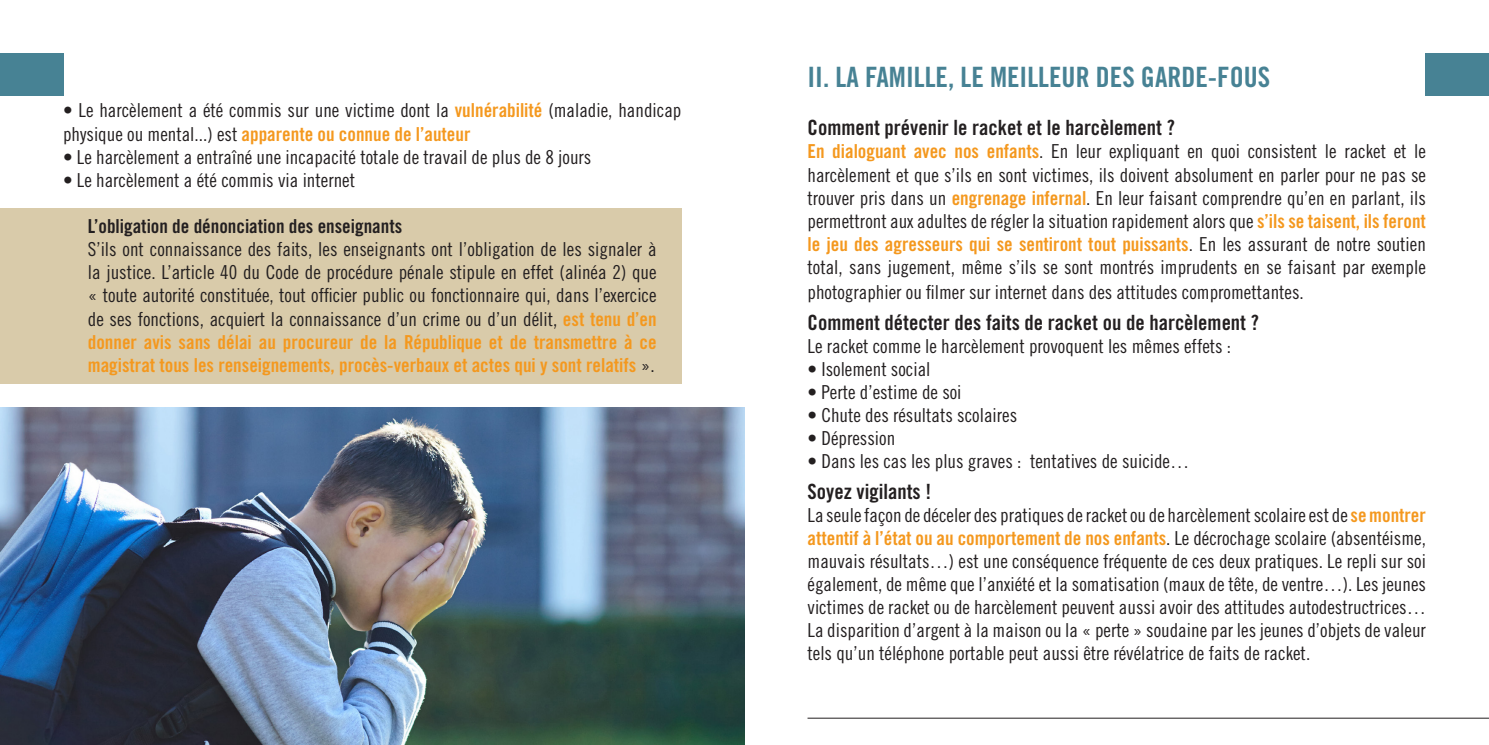
<style>
.page{position:relative;width:1489px;height:745px;background:#fff}
.page>*{position:absolute;margin:0;border:0;box-sizing:border-box;transform-origin:0 0}
.t1{font:28px "Trade Gothic Bold Cond Twenty";color:#478294}
.t2{font:21px "Trade Gothic Bold Cond Twenty";color:#231f20}
.t3{font:19.25px/23.1px "Trade Gothic Cond Eighteen";color:#231f20;text-align:justify}
.t4{font:19.25px "Trade Gothic Bold Cond Twenty";color:#231f20}
.s1{font-family:"Trade Gothic Bold Cond Twenty";color:#f4981e}
</style>
<div class="page">
<div style="left:0;top:208px;width:681px;height:175px;background:#d9cbaa"></div>
<div style="left:0;top:53px;width:63px;height:43px;background:#478294"></div>
<hr style="left:807px;top:717px;width:681px;height:1px;background:#231f20">
<div style="left:1425px;top:53px;width:63px;height:42px;background:#478294"></div>
<img style="left:0;top:407px;width:744px;height:337px">
<p class="t3" style="left:63px;top:99px;width:620px">• Le harcèlement a été commis sur une victime dont la <span class="s1">vulnérabilité</span> (maladie, handicap physique ou mental...) est <span class="s1">apparente ou connue de l’auteur</span></p>
<p class="t3" style="left:63px;top:145px;width:530px">• Le harcèlement a entraîné une incapacité totale de travail de plus de 8 jours</p>
<p class="t3" style="left:63px;top:168px;width:293px">• Le harcèlement a été commis via internet</p>
<p class="t4" style="left:88px;top:214px;width:316px">L’obligation de dénonciation des enseignants</p>
<p class="t3" style="left:88px;top:237px;width:570px">S’ils ont connaissance des faits, les enseignants ont l’obligation de les signaler à la justice. L’article 40 du Code de procédure pénale stipule en effet (alinéa 2) que « toute autorité constituée, tout officier public ou fonctionnaire qui, dans l’exercice de ses fonctions, acquiert la connaissance d’un crime ou d’un délit, <span class="s1">est tenu d’en donner avis sans délai au procureur de la République et de transmettre à ce magistrat tous les renseignements, procès-verbaux et actes qui y sont relatifs</span> ».</p>
<p class="t1" style="left:807px;top:60px;width:464px">II. LA FAMILLE, LE MEILLEUR DES GARDE-FOUS</p>
<p class="t2" style="left:807px;top:115px;width:369px">Comment prévenir le racket et le harcèlement ?</p>
<p class="t3" style="left:807px;top:140px;width:620px"><span class="s1">En dialoguant avec nos enfants</span>. En leur expliquant en quoi consistent le racket et le harcèlement et que s’ils en sont victimes, ils doivent absolument en parler pour ne pas se trouver pris dans un <span class="s1">engrenage infernal</span>. En leur faisant comprendre qu’en en parlant, ils permettront aux adultes de régler la situation rapidement alors que <span class="s1">s’ils se taisent, ils feront le jeu des agresseurs qui se sentiront tout puissants</span>. En les assurant de notre soutien total, sans jugement, même s’ils se sont montrés imprudents en se faisant par exemple</p>
<p class="t3" style="left:807px;top:280px;width:498px">photographier ou filmer sur internet dans des attitudes compromettantes.</p>
<p class="t2" style="left:807px;top:309px;width:453px">Comment détecter des faits de racket ou de harcèlement ?</p>
<p class="t3" style="left:807px;top:334px;width:425px">Le racket comme le harcèlement provoquent les mêmes effets :</p>
<p class="t3" style="left:807px;top:357px;width:124px">• Isolement social</p>
<p class="t3" style="left:807px;top:380px;width:155px">• Perte d’estime de soi</p>
<p class="t3" style="left:807px;top:403px;width:211px">• Chute des résultats scolaires</p>
<p class="t3" style="left:807px;top:426px;width:89px">• Dépression</p>
<p class="t3" style="left:807px;top:449px;width:383px">• Dans les cas les plus graves : tentatives de suicide…</p>
<p class="t2" style="left:807px;top:478px;width:125px">Soyez vigilants !</p>
<p class="t3" style="left:807px;top:502px;width:620px">La seule façon de déceler des pratiques de racket ou de harcèlement scolaire est de <span class="s1">se montrer attentif à l’état ou au comportement de nos enfants</span>. Le décrochage scolaire (absentéisme, mauvais résultats…) est une conséquence fréquente de ces deux pratiques. Le repli sur soi également, de même que l’anxiété et la somatisation (maux de tête, de ventre…). Les jeunes victimes de racket ou de harcèlement peuvent aussi avoir des attitudes autodestructrices…</p>
<p class="t3" style="left:807px;top:618px;width:620px">La disparition d’argent à la maison ou la « perte » soudaine par les jeunes d’objets de valeur tels qu’un téléphone portable peut aussi être révélatrice de faits de racket.</p>
</div>
